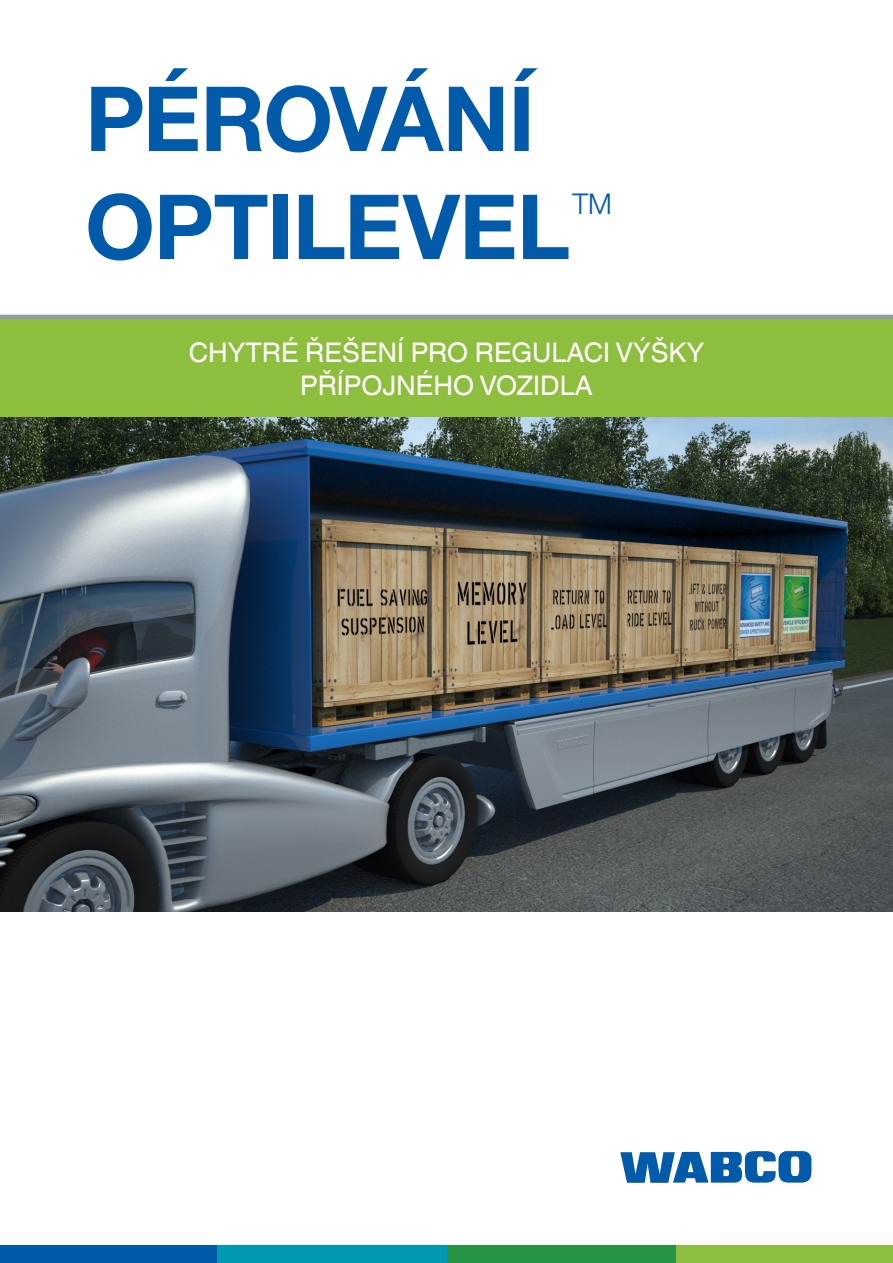
<style>
.page{position:relative;width:893px;height:1263px;background:#fff}
.page>*{position:absolute;margin:0;border:0;box-sizing:border-box;transform-origin:0 0}
.t1{font:700 90px/108px "Helvetica Neue";letter-spacing:-.01em;color:#015aaa}
.t2{font:300 28.5px "Helvetica Neue";color:#015aaa}
.t3{font:27px/32.4px "Helvetica Linotype";color:#fff;text-align:center}
</style>
<div class="page">
<img style="left:0;top:417px;width:893px;height:494px">
<div style="left:446px;top:1245px;width:230px;height:18px;background:#269243"></div>
<div style="left:676px;top:1245px;width:217px;height:18px;background:#8dbe3e"></div>
<div style="left:0;top:1245px;width:217px;height:18px;background:#015aaa"></div>
<div style="left:217px;top:1245px;width:229px;height:18px;background:#0099b3"></div>
<svg style="left:620px;top:1151px;width:191px;height:32px"></svg>
<div style="left:0;top:315px;width:893px;height:102px;background:#8dbe3e"></div>
<hr style="left:0;top:315px;width:893px;height:4px;background:#959ca1">
<h1 class="t1" style="left:85px;top:60px;width:487px">PÉROVÁNÍ<br>OPTILEVEL</h1>
<p class="t2" style="left:572px;top:181px;width:41px">TM</p>
<p class="t3" style="left:189px;top:337px;width:517px">CHYTRÉ ŘEŠENÍ PRO REGULACI VÝŠKY<br>PŘÍPOJNÉHO VOZIDLA</p>
</div>
